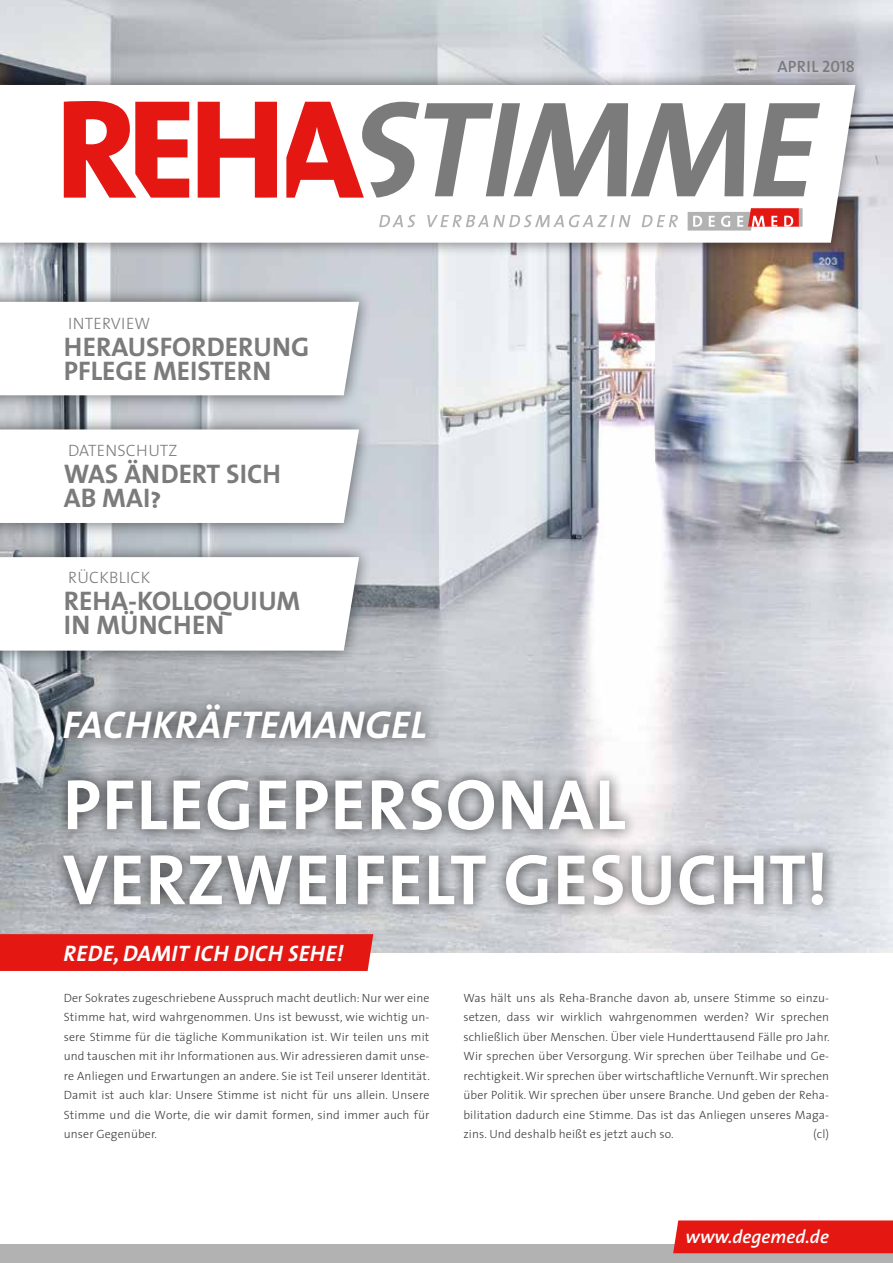
<style>
.page{position:relative;width:893px;height:1263px;background:#fff}
.page>*{position:absolute;margin:0;border:0;box-sizing:border-box;transform-origin:0 0}
.t1{font:700 72px/75px "The Sans";letter-spacing:.015em;color:#fff}
.t2{font:italic 700 39px "The Sans";letter-spacing:.015em;color:#fff}
.t3{font:27px/24px "The Sans Bold Caps";color:#7c7b7b}
.t4{font:italic 700 22.5px "The Sans";letter-spacing:.015em;color:#fff}
.t5{font:italic 600 18.6px "The Sans";color:#fff}
.t6{font:300 16.5px "The Sans";letter-spacing:.015em;color:#7c7b7b}
.t7{font:600 16.5px "The Sans";letter-spacing:.02em;color:#7c7b7b}
.t8{font:300 12px/19.5px "The Sans";letter-spacing:.01em;color:#3c3c3b;text-align:justify}
.s1{font-family:"The Sans Semi Bold Caps";font-weight:400}
</style>
<div class="page">
<img style="left:0;top:0;width:893px;height:952px">
<div style="left:0;top:71px;width:869px;height:186px;background:#000;opacity:.55"></div>
<svg style="left:0;top:85px;width:855px;height:158px"></svg>
<svg style="left:64px;top:101px;width:213px;height:97px"></svg>
<svg style="left:286px;top:102px;width:534px;height:96px"></svg>
<div style="left:51px;top:691px;width:786px;height:228px;background:#000;opacity:.75"></div>
<div style="left:0;top:934px;width:373px;height:37px;background:#e41713"></div>
<div style="left:0;top:1244px;width:893px;height:19px;background:#b3b2b2"></div>
<svg style="left:799px;top:208px;width:4px;height:19px"></svg>
<svg style="left:688px;top:208px;width:111px;height:23px"></svg>
<svg style="left:379px;top:215px;width:299px;height:12px"></svg>
<div style="left:0;top:543px;width:372px;height:122px;background:#000;opacity:.55"></div>
<svg style="left:0;top:557px;width:359px;height:94px"></svg>
<div style="left:0;top:415px;width:372px;height:122px;background:#000;opacity:.55"></div>
<svg style="left:0;top:429px;width:359px;height:94px"></svg>
<div style="left:0;top:288px;width:372px;height:122px;background:#000;opacity:.55"></div>
<svg style="left:0;top:302px;width:359px;height:93px"></svg>
<div style="left:673px;top:1220px;width:220px;height:33px;background:#e41713"></div>
<h3 class="t6" style="left:68px;top:310px;width:84px">INTERVIEW</h3>
<h3 class="t3" style="left:64px;top:334px;width:247px">HERAUSFORDERUNG<br>PFLEGE MEISTERN</h3>
<h3 class="t6" style="left:68px;top:437px;width:111px">DATENSCHUTZ</h3>
<h3 class="t3" style="left:64px;top:461px;width:219px">WAS ÄNDERT SICH<br>AB MAI?</h3>
<h3 class="t6" style="left:68px;top:564px;width:84px">RÜCKBLICK</h3>
<h3 class="t3" style="left:64px;top:588px;width:238px">REHA-KOLLOQUIUM<br>IN MÜNCHEN</h3>
<h2 class="t2" style="left:63px;top:692px;width:366px">FACHKRÄFTEMANGEL</h2>
<h3 class="t7" style="left:777px;top:53px;width:79px">APRIL <span class="s1">2018</span></h3>
<h1 class="t1" style="left:63px;top:765px;width:767px">PFLEGEPERSONAL<br>VERZWEIFELT GESUCHT!</h1>
<h3 class="t4" style="left:64px;top:934px;width:281px">REDE, DAMIT ICH DICH SEHE!</h3>
<p class="t8" style="left:64px;top:987px;width:368px">Der Sokrates zugeschriebene Ausspruch macht deutlich: Nur wer eine Stimme hat, wird wahrgenommen. Uns ist bewusst, wie wichtig un&shy;sere Stimme für die tägliche Kommunikation ist. Wir teilen uns mit und tauschen mit ihr Informationen aus. Wir adressieren damit unse&shy;re Anliegen und Erwartungen an andere. Sie ist Teil unserer Identität.<br>Damit ist auch klar: Unsere Stimme ist nicht für uns allein. Unsere Stimme und die Worte, die wir damit formen, sind immer auch für unser Gegenüber.</p>
<p class="t8" style="left:463px;top:987px;width:368px">Was hält uns als Reha-Branche davon ab, unsere Stimme so einzu&shy;setzen, dass wir wirklich wahrgenommen werden? Wir sprechen schließlich über Menschen. Über viele Hunderttausend Fälle pro Jahr.<br>Wir sprechen über Versorgung. Wir sprechen über Teilhabe und Ge&shy;rechtigkeit. Wir sprechen über wirtschaftliche Vernunft. Wir sprechen über Politik. Wir sprechen über unsere Branche. Und geben der Reha&shy;bilitation dadurch eine Stimme. Das ist das Anliegen unseres Maga&shy;zins. Und deshalb heißt es jetzt auch so.</p>
<p class="t8" style="left:813px;top:1124px;width:17px">(cl)</p>
<h3 class="t5" style="left:685px;top:1221px;width:145px">www.degemed.de</h3>
</div>
